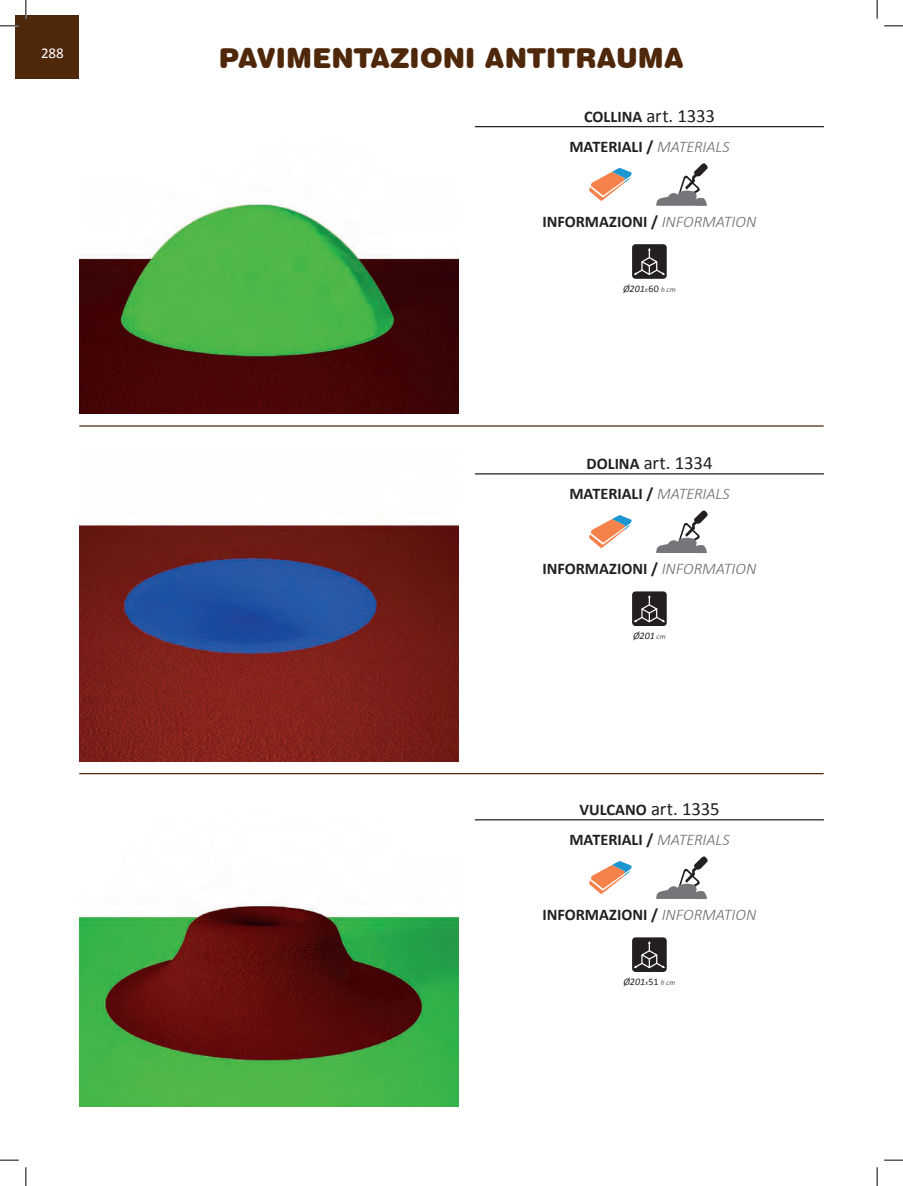
<style>
.page{position:relative;width:903px;height:1186px;background:#fff}
.page>*{position:absolute;margin:0;border:0;box-sizing:border-box;transform-origin:0 0}
.t1{font:27.5px "Swiss 721 BT Black Rounded";color:#4f270a}
.t2{font:18.75px "Calibri";letter-spacing:-.01em;color:#231f20}
.t3{font:700 16.25px "Calibri";color:#231f20}
.t4{font:15px "Calibri";color:#fff}
.t5{font:italic 10px "Calibri";letter-spacing:-.01em;color:#231f20}
.s1{font-weight:700;font-size:16.25px}
.s2{font-weight:300;font-style:italic;color:#6c6d70}
.s3{font-weight:300;font-size:7.5px}
.s4{font-style:normal}
</style>
<div class="page">
<img style="left:79px;top:904px;width:379px;height:203px">
<hr style="left:474px;top:819px;width:349px;height:1px;background:#231f20">
<img style="left:79px;top:524px;width:379px;height:237px">
<hr style="left:474px;top:473px;width:349px;height:1px;background:#231f20">
<img style="left:79px;top:204px;width:379px;height:210px">
<hr style="left:474px;top:126px;width:349px;height:1px;background:#231f20">
<svg style="left:631px;top:244px;width:35px;height:35px"></svg>
<svg style="left:633px;top:248px;width:32px;height:28px"></svg>
<svg style="left:631px;top:591px;width:35px;height:35px"></svg>
<svg style="left:633px;top:595px;width:32px;height:28px"></svg>
<svg style="left:631px;top:937px;width:35px;height:35px"></svg>
<svg style="left:633px;top:941px;width:32px;height:28px"></svg>
<svg style="left:589px;top:168px;width:42px;height:33px"></svg>
<svg style="left:656px;top:163px;width:52px;height:43px"></svg>
<svg style="left:589px;top:515px;width:42px;height:33px"></svg>
<svg style="left:656px;top:510px;width:52px;height:43px"></svg>
<svg style="left:589px;top:861px;width:42px;height:33px"></svg>
<svg style="left:656px;top:856px;width:52px;height:43px"></svg>
<hr style="left:80px;top:425px;width:742px;height:1px;background:#4f270a">
<hr style="left:80px;top:773px;width:742px;height:1px;background:#4f270a">
<div style="left:15px;top:15px;width:64px;height:64px;background:#4f270a"></div>
<svg style="left:0;top:25px;width:19px;height:2px"></svg>
<svg style="left:884px;top:25px;width:18px;height:2px"></svg>
<svg style="left:0;top:1159px;width:19px;height:1px"></svg>
<svg style="left:884px;top:1159px;width:18px;height:1px"></svg>
<svg style="left:25px;top:0;width:2px;height:19px"></svg>
<svg style="left:25px;top:1167px;width:2px;height:19px"></svg>
<svg style="left:876px;top:0;width:1px;height:19px"></svg>
<svg style="left:876px;top:1167px;width:1px;height:19px"></svg>
<p class="t4" style="left:41px;top:44px;width:24px">288</p>
<h1 class="t1" style="left:219px;top:42px;width:466px">PAVIMENTAZIONI ANTITRAUMA</h1>
<p class="t2" style="left:584px;top:103px;width:132px"><span class="s1">COLLINA</span> art. 1333</p>
<p class="t3" style="left:569px;top:136px;width:162px">MATERIALI / <span class="s2">MATERIALS</span></p>
<p class="t3" style="left:542px;top:211px;width:215px">INFORMAZIONI / <span class="s2">INFORMATION</span></p>
<p class="t5" style="left:622px;top:282px;width:54px">Ø201<span class="s3">x</span><span class="s4">60</span> <span class="s3">h cm</span></p>
<p class="t2" style="left:586px;top:451px;width:127px"><span class="s1">DOLINA</span> art. 1334</p>
<p class="t3" style="left:569px;top:483px;width:162px">MATERIALI / <span class="s2">MATERIALS</span></p>
<p class="t3" style="left:542px;top:558px;width:215px">INFORMAZIONI / <span class="s2">INFORMATION</span></p>
<p class="t5" style="left:633px;top:629px;width:34px">Ø201 <span class="s3">cm</span></p>
<p class="t2" style="left:579px;top:796px;width:141px"><span class="s1">VULCANO</span> art. 1335</p>
<p class="t3" style="left:569px;top:829px;width:162px">MATERIALI / <span class="s2">MATERIALS</span></p>
<p class="t3" style="left:542px;top:904px;width:215px">INFORMAZIONI / <span class="s2">INFORMATION</span></p>
<p class="t5" style="left:623px;top:975px;width:53px">Ø201<span class="s3">x</span><span class="s4">51</span> <span class="s3">h cm</span></p>
</div>
